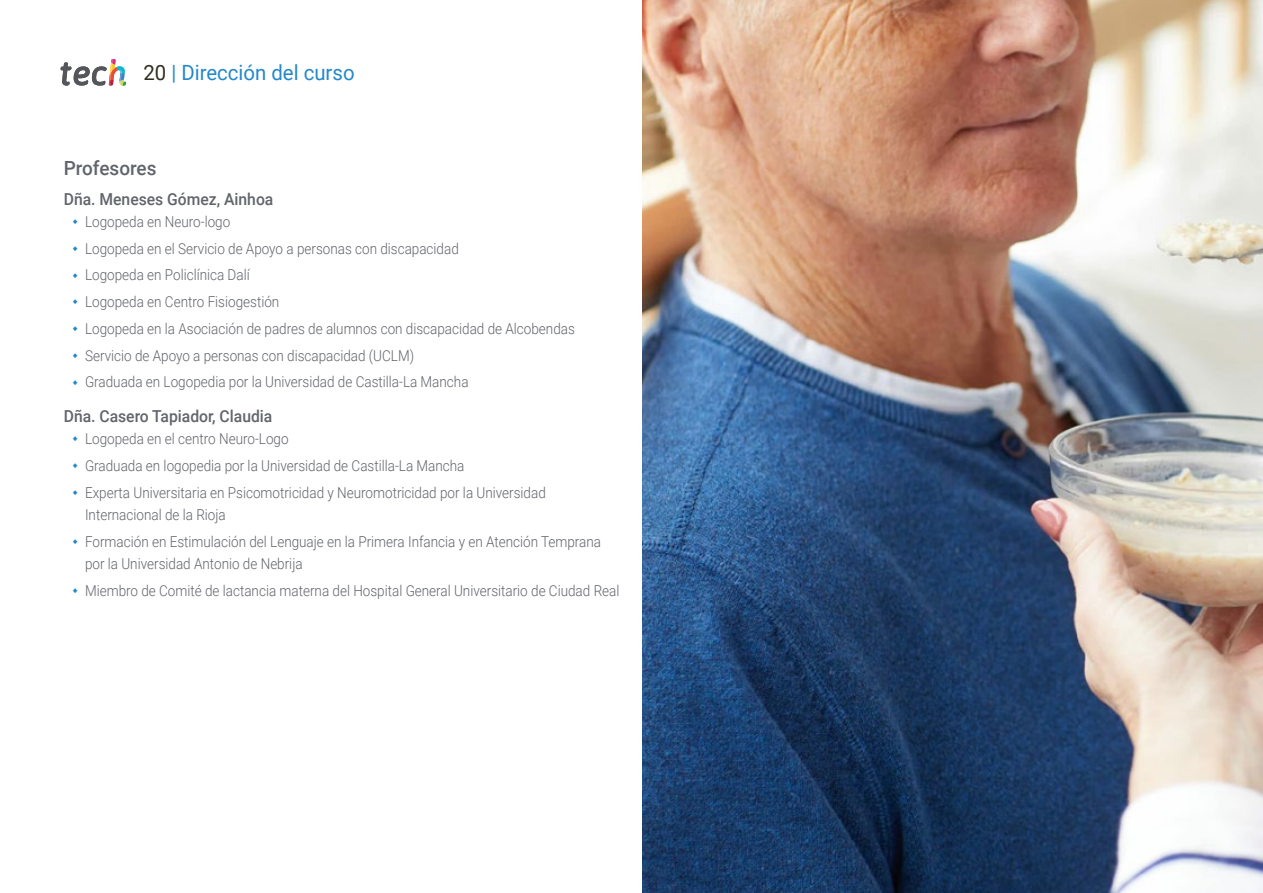
<style>
.page{position:relative;width:1263px;height:893px;background:#fff}
.page>*{position:absolute;margin:0;border:0;box-sizing:border-box;transform-origin:0 0}
.t1{font:21px "Roboto";color:#2488c9}
.t2{font:500 19.5px "Roboto";color:#61646a}
.t3{font:500 16.5px "Roboto";color:#61646a;scale:.95 1}
.t4{font:300 15px/26.7px "Roboto";color:#61646a;scale:.9 1}
.s1{color:#312e20}
</style>
<div class="page">
<img style="left:642px;top:0;width:621px;height:893px">
<svg style="left:61px;top:59px;width:65px;height:27px"></svg>
<h1 class="t1" style="left:144px;top:57px;width:213px"><span class="s1">20</span> | Dirección del curso</h1>
<h2 class="t2" style="left:64px;top:155px;width:94px">Profesores</h2>
<p class="t3" style="left:64px;top:187px;width:222px">Dña. Meneses Gómez, Ainhoa</p>
<p class="t4" style="left:85px;top:208px;width:546px">Logopeda en Neuro-logo<br>Logopeda en el Servicio de Apoyo a personas con discapacidad<br>Logopeda en Policlínica Dalí<br>Logopeda en Centro Fisiogestión<br>Logopeda en la Asociación de padres de alumnos con discapacidad de Alcobendas Servicio de Apoyo a personas con discapacidad (UCLM)<br>Graduada en Logopedia por la Universidad de Castilla-La Mancha</p>
<p class="t3" style="left:64px;top:404px;width:221px">Dña. Casero Tapiador, Claudia</p>
<p class="t4" style="left:85px;top:425px;width:513px">Logopeda en el centro Neuro-Logo<br>Graduada en logopedia por la Universidad de Castilla-La Mancha<br>Experta Universitaria en Psicomotricidad y Neuromotricidad por la Universidad</p>
<p class="t4" style="left:85px;top:501px;width:575px">Internacional de la Rioja<br>Formación en Estimulación del Lenguaje en la Primera Infancia y en Atención Temprana</p>
<p class="t4" style="left:85px;top:550px;width:595px">por la Universidad Antonio de Nebrija<br>Miembro de Comité de lactancia materna del Hospital General Universitario de Ciudad Real</p>
</div>
